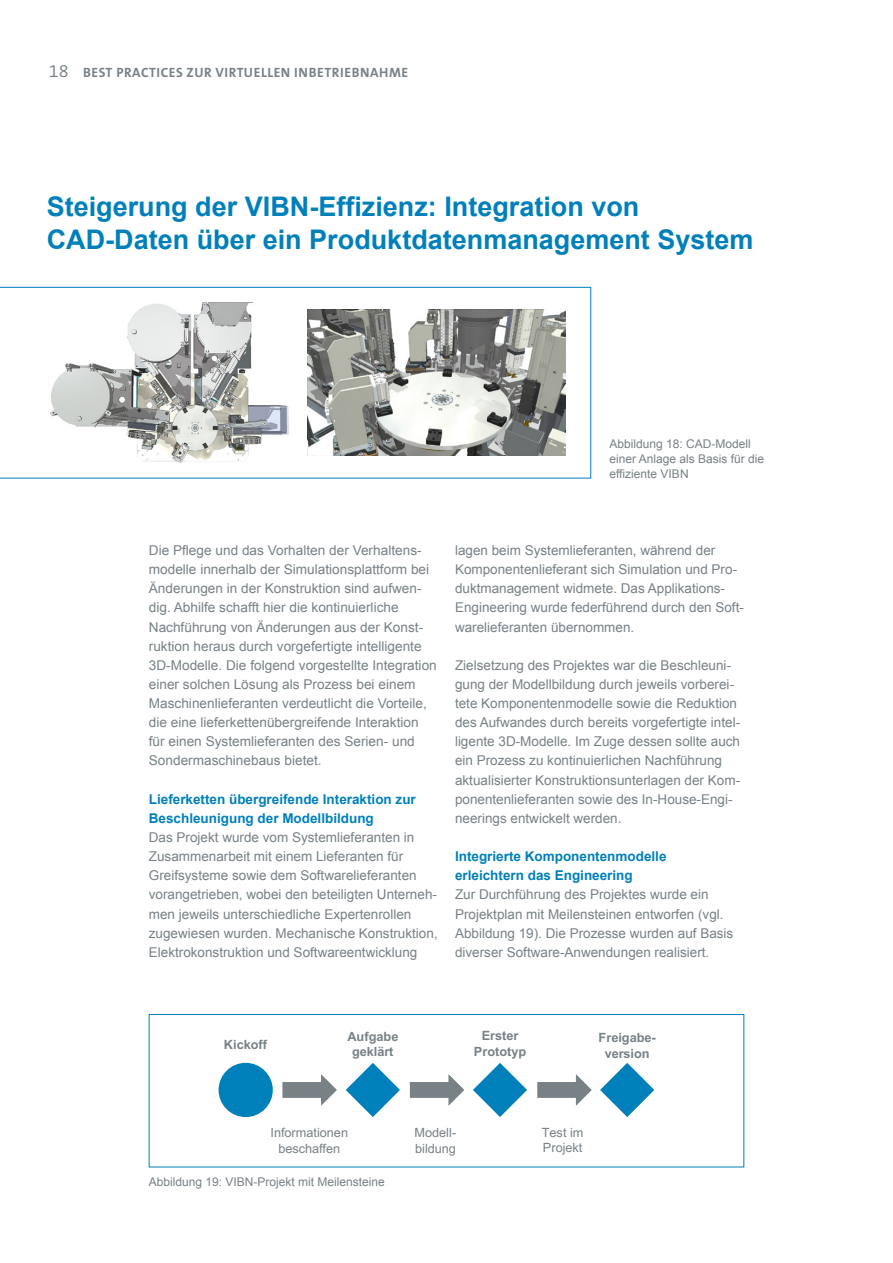
<style>
.page{position:relative;width:893px;height:1263px;background:#fff}
.page>*{position:absolute;margin:0;border:0;box-sizing:border-box;transform-origin:0 0}
.HeadlineDT{font:700 27px/33px "Arial";color:#0080bb}
.BodytextDT{font:13.5px/19.2px "Arial";color:#778186}
.ZwischenüberschriftD{font:700 13.5px/19.2px "Arial";color:#0080bb}
.t1{font:700 13.5px "The Sans B Plus W7";letter-spacing:.04em;color:#778186}
.t2{font:700 12.75px/15.3px "Arial";color:#778186;text-align:center}
.t3{font:12.75px/15.3px "Arial";letter-spacing:-.005em;color:#778186}
.Bildunterschrift{font:12px/15px "Arial";color:#778186}
.s1{font-family:"The Sans B Plus W4";font-weight:300;font-size:18px}
</style>
<div class="page">
<svg style="left:0;top:287px;width:591px;height:191px"></svg>
<img style="left:49px;top:302px;width:240px;height:161px">
<img style="left:308px;top:310px;width:258px;height:145px">
<svg style="left:346px;top:1063px;width:54px;height:54px"></svg>
<svg style="left:473px;top:1063px;width:54px;height:54px"></svg>
<svg style="left:600px;top:1063px;width:54px;height:54px"></svg>
<div style="left:219px;top:1063px;width:54px;height:54px;background:#0080bb;border-radius:50%"></div>
<svg style="left:282px;top:1074px;width:55px;height:32px"></svg>
<svg style="left:410px;top:1074px;width:54px;height:32px"></svg>
<svg style="left:537px;top:1074px;width:55px;height:32px"></svg>
<div style="left:149px;top:1014px;width:595px;height:153px;border:1px solid #0080bb"></div>
<p class="t1" style="left:49px;top:63px;width:361px"><span class="s1">18</span> BEST PRACTICES ZUR VIRTUELLEN INBETRIEBNAHME</p>
<p class="HeadlineDT" style="left:47px;top:191px;width:708px">Steigerung der VIBN-Effizienz: Integration von<br>CAD-Daten über ein Produktdatenmanagement System</p>
<p class="Bildunterschrift" style="left:609px;top:437px;width:156px">Abbildung 18: CAD-Modell einer Anlage als Basis für die effiziente VIBN</p>
<p class="BodytextDT" style="left:149px;top:541px;width:289px">Die Pflege und das Vorhalten der Verhaltens&shy;modelle innerhalb der Simulationsplattform bei Änderungen in der Konstruktion sind aufwen&shy;dig. Abhilfe schafft hier die kontinuierliche Nachführung von Änderungen aus der Konst&shy;ruktion heraus durch vorgefertigte intelligente 3D-Modelle. Die folgend vorgestellte Integration einer solchen Lösung als Prozess bei einem Maschinenlieferanten verdeutlicht die Vorteile, die eine lieferkettenübergreifende Interaktion für einen Systemlieferanten des Serien- und Sondermaschinebaus bietet.</p>
<p class="ZwischenüberschriftD" style="left:149px;top:790px;width:269px">Lieferketten übergreifende Interaktion zur<br>Beschleunigung der Modellbildung</p>
<p class="BodytextDT" style="left:149px;top:828px;width:290px">Das Projekt wurde vom Systemlieferanten in Zusammenarbeit mit einem Lieferanten für Greifsysteme sowie dem Softwarelieferanten vorangetrieben, wobei den beteiligten Unterneh&shy;men jeweils unterschiedliche Expertenrollen zugewiesen wurden. Mechanische Konstruktion, Elektrokonstruktion und Softwareentwicklung</p>
<p class="BodytextDT" style="left:455px;top:541px;width:290px">lagen beim Systemlieferanten, während der Komponentenlieferant sich Simulation und Pro&shy;duktmanagement widmete. Das Applikations-Engineering wurde federführend durch den Soft&shy;warelieferanten übernommen.</p>
<p class="BodytextDT" style="left:455px;top:655px;width:287px">Zielsetzung des Projektes war die Beschleuni&shy;gung der Modellbildung durch jeweils vorberei&shy;tete Komponentenmodelle sowie die Reduktion des Aufwandes durch bereits vorgefertigte intel&shy;ligente 3D-Modelle. Im Zuge dessen sollte auch ein Prozess zu kontinuierlichen Nachführung aktualisierter Konstruktionsunterlagen der Kom&shy;ponentenlieferanten sowie des In-House-Engi&shy;neerings entwickelt werden.</p>
<p class="ZwischenüberschriftD" style="left:455px;top:847px;width:213px">Integrierte Komponentenmodelle erleichtern das Engineering</p>
<p class="BodytextDT" style="left:455px;top:885px;width:280px">Zur Durchführung des Projektes wurde ein Projektplan mit Meilensteinen entworfen (vgl.<br>Abbildung 19). Die Prozesse wurden auf Basis diverser Software-Anwendungen realisiert.</p>
<p class="t2" style="left:224px;top:1037px;width:45px">Kickoff</p>
<p class="t2" style="left:347px;top:1029px;width:53px">Aufgabe geklärt</p>
<p class="t2" style="left:474px;top:1028px;width:54px">Erster<br>Prototyp</p>
<p class="t2" style="left:599px;top:1030px;width:59px">Freigabe&shy;version</p>
<p class="t3" style="left:271px;top:1125px;width:79px;text-align:center">Informationen beschaffen</p>
<p class="t3" style="left:415px;top:1125px;width:43px">Modell&shy;bildung</p>
<p class="t3" style="left:542px;top:1124px;width:43px">Test im<br>Projekt</p>
<p class="Bildunterschrift" style="left:149px;top:1175px;width:238px">Abbildung 19: VIBN-Projekt mit Meilensteine</p>
</div>
